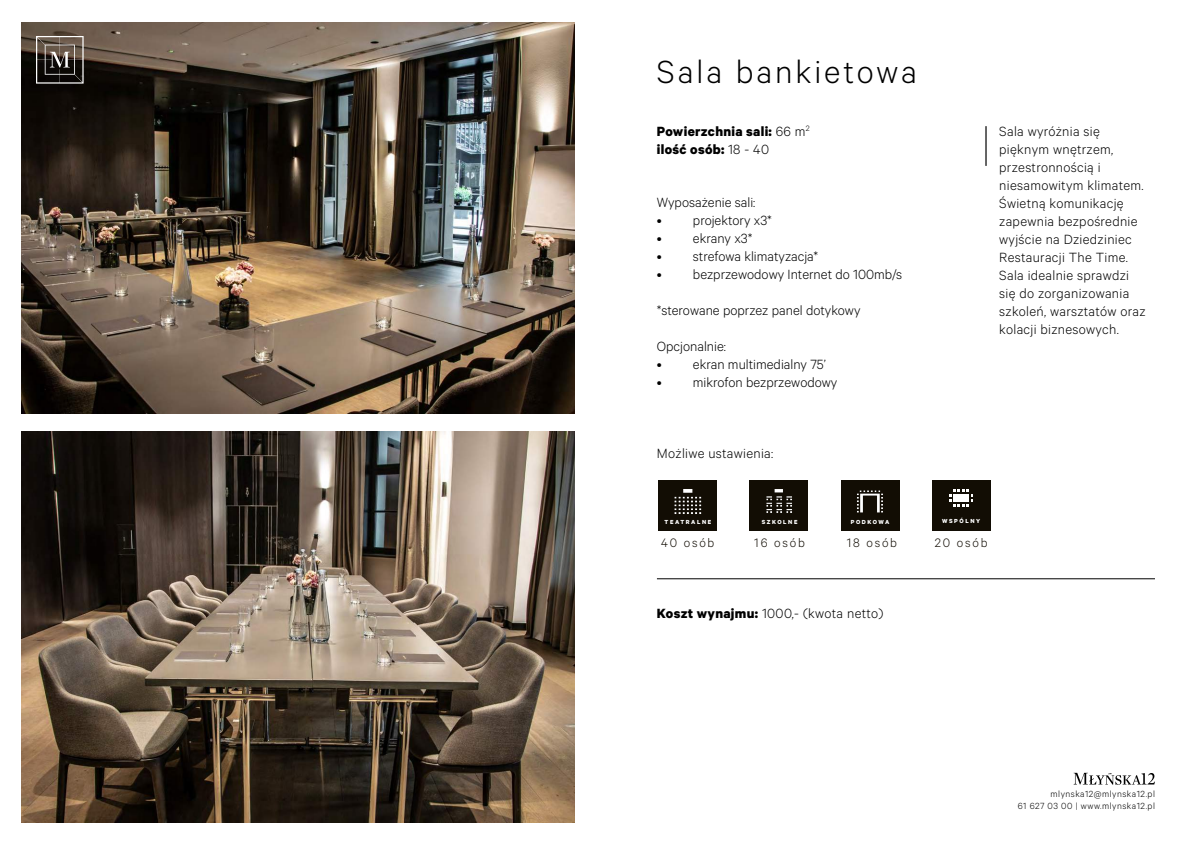
<style>
.page{position:relative;width:1191px;height:842px;background:#fff}
.page>*{position:absolute;margin:0;border:0;box-sizing:border-box;transform-origin:0 0}
.t1{font:300 36px "Calibre";letter-spacing:.08em;color:#000}
.t2{font:300 15px/18px "Calibre";letter-spacing:.02em;color:#000}
.t3{font:300 15px "Calibre";color:#000}
.t4{font:700 15px/18px "Calibre";letter-spacing:.02em;color:#000}
.t5{font:300 13.8px "Calibre";letter-spacing:.13em;color:#120d04}
.t6{font:300 10px/12px "Calibre";letter-spacing:.05em;color:#000;text-align:right}
.t7{font:700 6.6px "Calibre";letter-spacing:.24em;color:#fff}
.s1{font-weight:300}
.s2{font-weight:700}
</style>
<div class="page">
<svg style="left:1073px;top:773px;width:82px;height:12px"></svg>
<img style="left:21px;top:432px;width:553px;height:390px">
<img style="left:21px;top:23px;width:553px;height:390px">
<hr style="left:985px;top:126px;width:1px;height:40px;background:#000">
<hr style="left:657px;top:578px;width:498px;height:1px;background:#000">
<div style="left:658px;top:480px;width:58px;height:50px;background:#120d04"></div>
<div style="left:749px;top:480px;width:58px;height:50px;background:#120d04"></div>
<div style="left:841px;top:480px;width:58px;height:50px;background:#120d04"></div>
<div style="left:932px;top:480px;width:58px;height:50px;background:#120d04"></div>
<img style="left:674px;top:489px;width:28px;height:25px">
<img style="left:766px;top:489px;width:26px;height:24px">
<img style="left:857px;top:490px;width:26px;height:23px">
<svg style="left:949px;top:489px;width:23px;height:18px"></svg>
<svg style="left:36px;top:36px;width:48px;height:48px"></svg>
<h1 class="t1" style="left:657px;top:51px;width:261px">Sala bankietowa</h1>
<p class="t4" style="left:657px;top:122px;width:154px">Powierzchnia sali: <span class="s1">66 m</span><sup>2 </sup>ilość osób: <span class="s1">18 - 40</span></p>
<p class="t3" style="left:657px;top:194px;width:100px">Wyposażenie sali:</p>
<p class="t3" style="left:657px;top:212px;width:116px">• projektory x3*</p>
<p class="t3" style="left:657px;top:230px;width:97px">• ekrany x3*</p>
<p class="t3" style="left:657px;top:248px;width:163px">• strefowa klimatyzacja*</p>
<p class="t3" style="left:657px;top:266px;width:247px">• bezprzewodowy Internet do 100mb/s</p>
<p class="t3" style="left:657px;top:302px;width:205px">*sterowane poprzez panel dotykowy</p>
<p class="t3" style="left:657px;top:338px;width:71px">Opcjonalnie:</p>
<p class="t3" style="left:657px;top:356px;width:170px">• ekran multimedialny 75’</p>
<p class="t3" style="left:657px;top:374px;width:182px">• mikrofon bezprzewodowy</p>
<p class="t2" style="left:657px;top:443px;width:118px">Możliwe ustawienia:</p>
<p class="t2" style="left:999px;top:122px;width:148px">Sala wyróżnia się pięknym wnętrzem, przestronnością i niesamowitym klimatem.<br>Świetną komunikację zapewnia bezpośrednie wyjście na Dziedziniec<br>Restauracji The Time.<br>Sala idealnie sprawdzi się do zorganizowania szkoleń, warsztatów oraz kolacji biznesowych.</p>
<p class="t7" style="left:664px;top:518px;width:48px">TEATRALNE</p>
<p class="t7" style="left:761px;top:518px;width:37px">SZKOLNE</p>
<p class="t7" style="left:850px;top:518px;width:40px">PODKOWA</p>
<p class="t7" style="left:942px;top:517px;width:40px">WSPÓLNY</p>
<p class="t5" style="left:661px;top:535px;width:55px">40 osób</p>
<p class="t5" style="left:754px;top:535px;width:52px">16 osób</p>
<p class="t5" style="left:846px;top:535px;width:52px">18 osób</p>
<p class="t5" style="left:934px;top:535px;width:54px">20 osób</p>
<p class="t2" style="left:657px;top:604px;width:228px"><span class="s2">Koszt wynajmu:</span> 1000,- (kwota netto)</p>
<p class="t6" style="left:1017px;top:788px;width:139px">mlynska12@mlynska12.pl<br>61 627 03 00 | www.mlynska12.pl</p>
</div>
